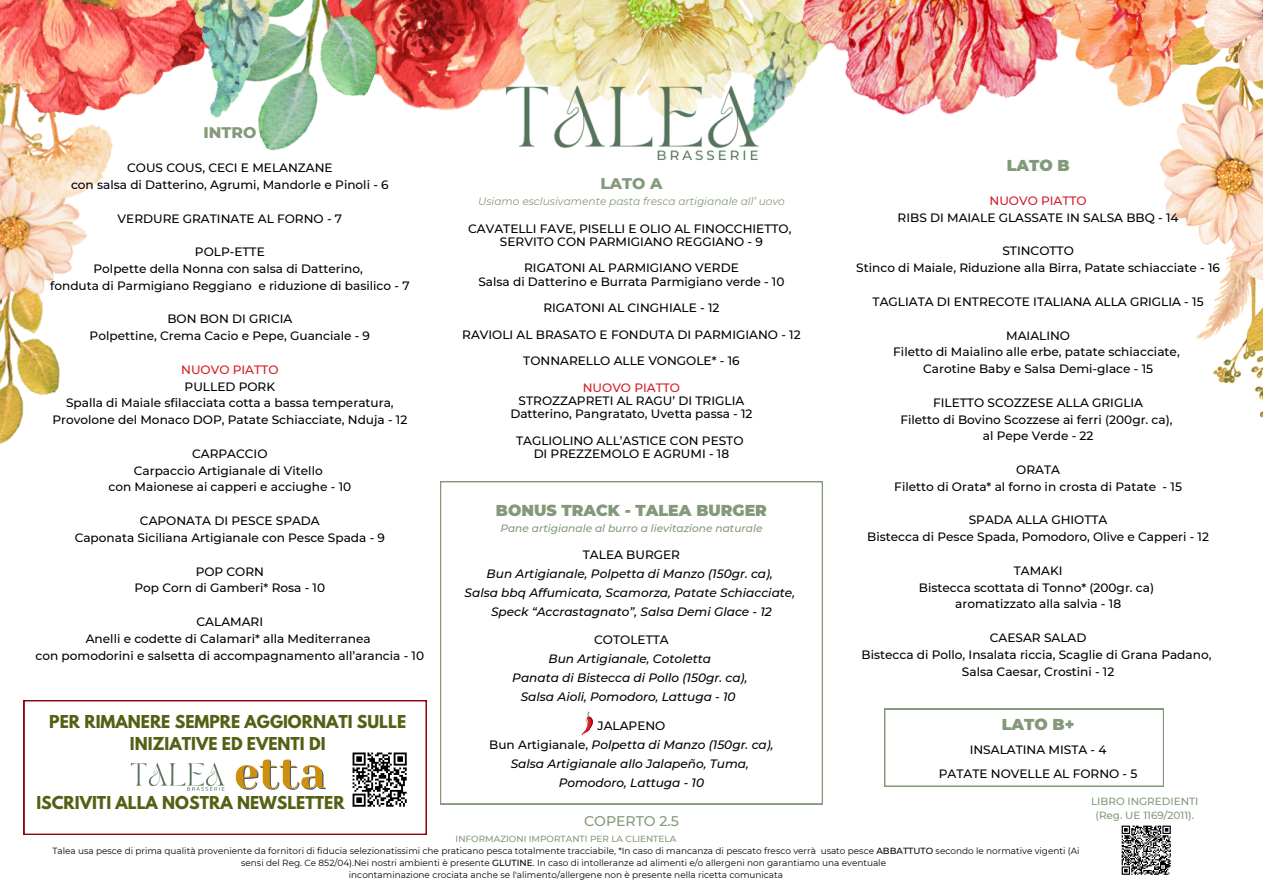
<style>
.page{position:relative;width:1263px;height:894px;background:#fff}
.page>*{position:absolute;margin:0;border:0;box-sizing:border-box;transform-origin:0 0}
.t1{font:700 15.75px/21.3px "League Spartan";color:#556014;text-align:center}
.t2{font:900 15.75px "Montserrat";color:#84997a}
.t3{font:800 15.75px "Montserrat";color:#84997a}
.t4{font:500 14.1px "Montserrat";color:#84997a}
.t5{font:500 12.15px/16.8px "Montserrat";color:#000;text-align:center}
.t6{font:italic 500 12.15px/19px "Montserrat";color:#000;text-align:center}
.t7{font:500 12.15px "Montserrat";color:#d41b23}
.t8{font:italic 10.65px "Montserrat";color:#84997a}
.t9{font:italic 500 10.65px "Montserrat";color:#84997a}
.t10{font:500 10.35px/14px "Montserrat";color:#84997a;text-align:center}
.t11{font:8.85px/11.9px "Montserrat";color:#000;text-align:center}
.s1{font-style:normal}
.s2{font-weight:500;color:#84997a}
.s3{font-weight:500}
</style>
<div class="page">
<img style="left:818px;top:0;width:342px;height:165px">
<img style="left:1024px;top:0;width:136px;height:122px">
<img style="left:0;top:138px;width:113px;height:306px">
<img style="left:0;top:0;width:131px;height:138px">
<img style="left:258px;top:0;width:250px;height:151px">
<img style="left:508px;top:0;width:310px;height:72px">
<img style="left:1160px;top:0;width:103px;height:418px">
<img style="left:131px;top:0;width:149px;height:122px">
<img style="left:440px;top:72px;width:383px;height:93px">
<svg style="left:440px;top:481px;width:383px;height:323px"></svg>
<svg style="left:1121px;top:825px;width:50px;height:50px"></svg>
<svg style="left:582px;top:711px;width:12px;height:24px"></svg>
<svg style="left:884px;top:708px;width:280px;height:78px"></svg>
<svg style="left:24px;top:700px;width:402px;height:134px"></svg>
<div style="left:349px;top:748px;width:61px;height:62px;background:#fff"></div>
<svg style="left:352px;top:752px;width:55px;height:55px"></svg>
<img style="left:106px;top:708px;width:143px;height:127px">
<img style="left:234px;top:729px;width:91px;height:91px">
<p class="t3" style="left:203px;top:122px;width:54px">INTRO</p>
<p class="t5" style="left:71px;top:159px;width:319px">COUS COUS, CECI E MELANZANE<br>con salsa di Datterino, Agrumi, Mandorle e Pinoli - 6</p>
<p class="t5" style="left:118px;top:210px;width:226px">VERDURE GRATINATE AL FORNO - 7</p>
<p class="t5" style="left:50px;top:243px;width:361px">POLP-ETTE<br>Polpette della Nonna con salsa di Datterino,<br>fonduta di Parmigiano Reggiano e riduzione di basilico - 7</p>
<p class="t5" style="left:90px;top:310px;width:282px">BON BON DI GRICIA<br>Polpettine, Crema Cacio e Pepe, Guanciale - 9</p>
<p class="t7" style="left:181px;top:362px;width:99px">NUOVO PIATTO</p>
<p class="t5" style="left:52px;top:378px;width:356px">PULLED PORK<br>Spalla di Maiale sfilacciata cotta a bassa temperatura,<br>Provolone del Monaco DOP, Patate Schiacciate, Nduja - 12</p>
<p class="t5" style="left:108px;top:445px;width:244px">CARPACCIO<br>Carpaccio Artigianale di Vitello<br>con Maionese ai capperi e acciughe - 10</p>
<p class="t5" style="left:75px;top:512px;width:312px">CAPONATA DI PESCE SPADA<br>Caponata Siciliana Artigianale con Pesce Spada - 9</p>
<p class="t5" style="left:135px;top:562px;width:192px">POP CORN<br>Pop Corn di Gamberi* Rosa - 10</p>
<p class="t5" style="left:36px;top:613px;width:390px">CALAMARI<br>Anelli e codette di Calamari* alla Mediterranea<br>con pomodorini e salsetta di accompagnamento all’arancia - 10</p>
<p class="t1" style="left:49px;top:713px;width:358px">PER RIMANERE SEMPRE AGGIORNATI SULLE<br>INIZIATIVE ED EVENTI DI</p>
<p class="t1" style="left:36px;top:793px;width:310px">ISCRIVITI ALLA NOSTRA NEWSLETTER</p>
<p class="t3" style="left:600px;top:174px;width:64px">LATO A</p>
<p class="t8" style="left:478px;top:195px;width:308px">Usiamo esclusivamente pasta fresca artigianale all’ uovo</p>
<p class="t5" style="left:468px;top:221px;width:325px;line-height:13.2px">CAVATELLI FAVE, PISELLI E OLIO AL FINOCCHIETTO,<br>SERVITO CON PARMIGIANO REGGIANO - 9</p>
<p class="t5" style="left:478px;top:261px;width:308px;line-height:13.2px">RIGATONI AL PARMIGIANO VERDE<br>Salsa di Datterino e Burrata Parmigiano verde - 10</p>
<p class="t5" style="left:462px;top:294px;width:340px;line-height:26.5px">RIGATONI AL CINGHIALE - 12<br>RAVIOLI AL BRASATO E FONDUTA DI PARMIGIANO - 12<br>TONNARELLO ALLE VONGOLE* - 16</p>
<p class="t7" style="left:583px;top:380px;width:99px">NUOVO PIATTO</p>
<p class="t5" style="left:510px;top:394px;width:244px;line-height:13.2px">STROZZAPRETI AL RAGU’ DI TRIGLIA<br>Datterino, Pangratato, Uvetta passa - 12</p>
<p class="t5" style="left:516px;top:433px;width:229px;line-height:13.2px">TAGLIOLINO ALL’ASTICE CON PESTO<br>DI PREZZEMOLO E AGRUMI - 18</p>
<p class="t2" style="left:496px;top:500px;width:273px">BONUS TRACK - TALEA BURGER</p>
<p class="t9" style="left:500px;top:521px;width:264px">Pane artigianale al burro a lievitazione naturale</p>
<p class="t5" style="left:583px;top:546px;width:99px">TALEA BURGER</p>
<p class="t6" style="left:465px;top:563px;width:332px">Bun Artigianale, Polpetta di Manzo (150gr. ca),<br>Salsa bbq Affumicata, Scamorza, Patate Schiacciate,<br>Speck “Accrastagnato”, Salsa Demi Glace - 12</p>
<p class="t5" style="left:594px;top:631px;width:76px">COTOLETTA</p>
<p class="t6" style="left:512px;top:649px;width:237px">Bun Artigianale, Cotoletta<br>Panata di Bistecca di Pollo (150gr. ca),<br>Salsa Aioli, Pomodoro, Lattuga - 10</p>
<p class="t6" style="left:489px;top:715px;width:286px"><span class="s1">JALAPENO<br>Bun Artigianale,</span> Polpetta di Manzo (150gr. ca),<br>Salsa Artigianale allo Jalapeño, Tuma,<br>Pomodoro, Lattuga - 10</p>
<p class="t4" style="left:584px;top:811px;width:96px">COPERTO 2.5</p>
<p class="t2" style="left:1007px;top:155px;width:64px">LATO B</p>
<p class="t7" style="left:989px;top:193px;width:99px">NUOVO PIATTO</p>
<p class="t5" style="left:898px;top:209px;width:282px">RIBS DI MAIALE GLASSATE IN SALSA BBQ - 14</p>
<p class="t5" style="left:856px;top:243px;width:365px">STINCOTTO<br>Stinco di Maiale, Riduzione alla Birra, Patate schiacciate - 16</p>
<p class="t5" style="left:873px;top:293px;width:332px">TAGLIATA DI ENTRECOTE ITALIANA ALLA GRIGLIA - 15</p>
<p class="t5" style="left:893px;top:326px;width:288px">MAIALINO<br>Filetto di Maialino alle erbe, patate schiacciate,<br>Carotine Baby e Salsa Demi-glace - 15</p>
<p class="t5" style="left:900px;top:394px;width:274px">FILETTO SCOZZESE ALLA GRIGLIA<br>Filetto di Bovino Scozzese ai ferri (200gr. ca), al Pepe Verde - 22</p>
<p class="t5" style="left:894px;top:461px;width:289px">ORATA<br>Filetto di Orata* al forno in crosta di Patate - 15</p>
<p class="t5" style="left:867px;top:511px;width:343px">SPADA ALLA GHIOTTA<br>Bistecca di Pesce Spada, Pomodoro, Olive e Capperi - 12</p>
<p class="t5" style="left:919px;top:562px;width:237px">TAMAKI<br>Bistecca scottata di Tonno* (200gr. ca) aromatizzato alla salvia - 18</p>
<p class="t5" style="left:861px;top:629px;width:351px">CAESAR SALAD<br>Bistecca di Pollo, Insalata riccia, Scaglie di Grana Padano,<br>Salsa Caesar, Crostini - 12</p>
<p class="t2" style="left:1002px;top:714px;width:74px">LATO B+</p>
<p class="t5" style="left:939px;top:737px;width:200px;line-height:24px">INSALATINA MISTA - 4<br>PATATE NOVELLE AL FORNO - 5</p>
<p class="t10" style="left:1091px;top:793px;width:109px">LIBRO INGREDIENTI (Reg. UE 1169/2011).</p>
<p class="t11" style="left:52px;top:832px;width:1029px"><span class="s2">INFORMAZIONI IMPORTANTI PER LA CLIENTELA<br></span>Talea usa pesce di prima qualità proveniente da fornitori di fiducia selezionatissimi che praticano pesca totalmente tracciabile, *In caso di mancanza di pescato fresco verrà usato pesce <span class="s3">ABBATTUTO</span> secondo le normative vigenti (Ai sensi del Reg. Ce 852/04).Nei nostri ambienti è presente <span class="s3">GLUTINE</span>. In caso di intolleranze ad alimenti e/o allergeni non garantiamo una eventuale<br>incontaminazione crociata anche se l'alimento/allergene non è presente nella ricetta comunicata</p>
</div>
